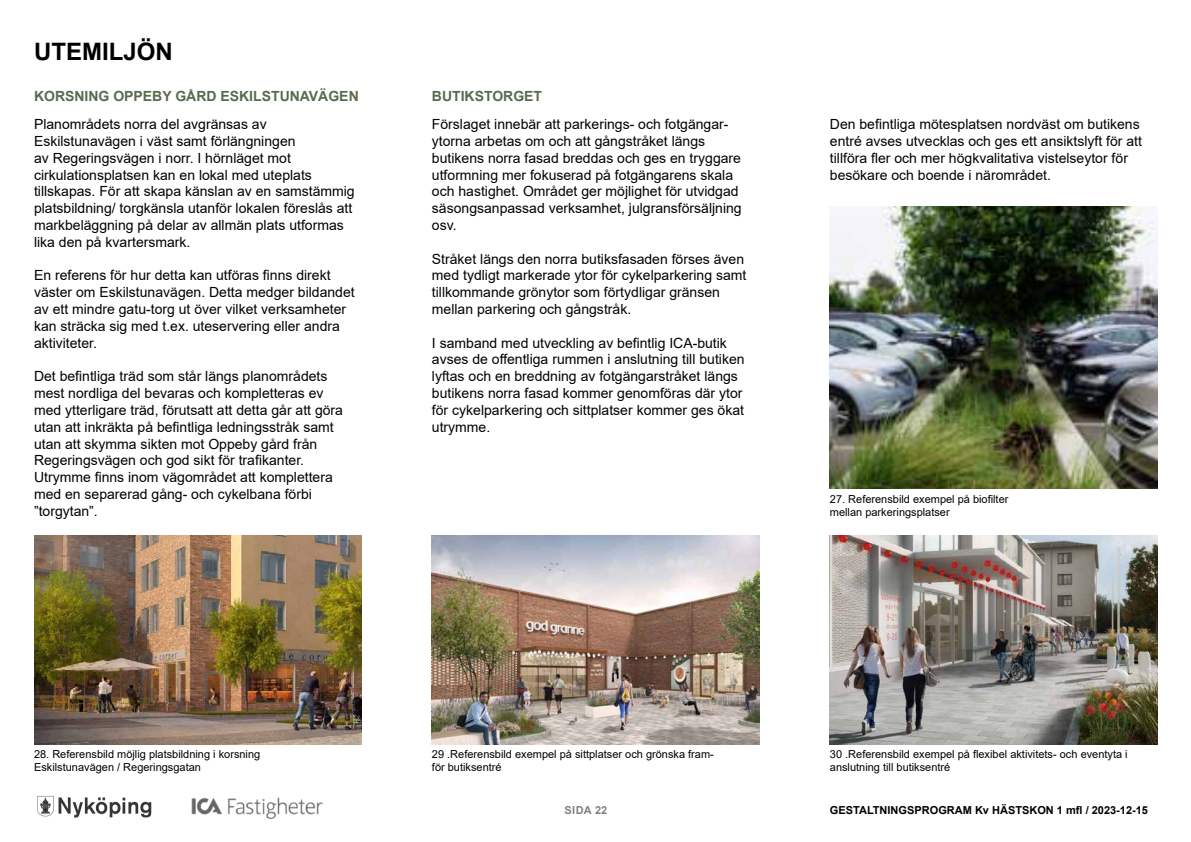
<style>
.page{position:relative;width:1191px;height:842px;background:#fff}
.page>*{position:absolute;margin:0;border:0;box-sizing:border-box;transform-origin:0 0}
.t1{font:700 24px "Arial";color:#000}
.t2{font:14px/16.8px "Arial";color:#020203}
.t3{font:14px/16.8px "Arial";color:#000}
.t4{font:700 14px "Arial";color:#596b4e}
.t5{font:11px/13.2px "Arial";color:#000}
.t6{font:700 11px "Arial";color:#000}
.t7{font:italic 300 4.8px "ICA Text";letter-spacing:.1em;color:#000}
</style>
<div class="page">
<img style="left:34px;top:535px;width:327px;height:209px">
<img style="left:432px;top:535px;width:327px;height:209px">
<img style="left:830px;top:535px;width:327px;height:209px">
<img style="left:830px;top:207px;width:327px;height:282px">
<img style="left:37px;top:795px;width:115px;height:23px">
<img style="left:191px;top:797px;width:132px;height:22px">
<h1 class="t1" style="left:34px;top:35px;width:140px">UTEMILJÖN</h1>
<p class="t4" style="left:34px;top:86px;width:326px">KORSNING OPPEBY GÅRD ESKILSTUNAVÄGEN</p>
<p class="t4" style="left:432px;top:86px;width:112px">BUTIKSTORGET</p>
<p class="t3" style="left:34px;top:116px;width:322px">Planområdets norra del avgränsas av Eskilstunavägen i väst samt förlängningen<br>av Regeringsvägen i norr. I hörnläget mot cirkulationsplatsen kan en lokal med uteplats tillskapas. För att skapa känslan av en samstämmig platsbildning/ torgkänsla utanför lokalen föreslås att markbeläggning på delar av allmän plats utformas lika den på kvartersmark.</p>
<p class="t2" style="left:34px;top:267px;width:322px">En referens för hur detta kan utföras finns direkt väster om Eskilstunavägen. Detta medger bildandet av ett mindre gatu-torg ut över vilket verksamheter kan sträcka sig med t.ex. uteservering eller andra aktiviteter.</p>
<p class="t2" style="left:34px;top:368px;width:310px">Det befintliga träd som står längs planområdets mest nordliga del bevaras och kompletteras ev med ytterligare träd, förutsatt att detta går att göra utan att inkräkta på befintliga ledningsstråk samt utan att skymma sikten mot Oppeby gård från Regeringsvägen och god sikt för trafikanter.<br>Utrymme finns inom vägområdet att komplettera med en separerad gång- och cykelbana förbi ”torgytan”.</p>
<p class="t2" style="left:432px;top:116px;width:311px">Förslaget innebär att parkerings- och fotgängar&shy;ytorna arbetas om och att gångstråket längs butikens norra fasad breddas och ges en tryggare utformning mer fokuserad på fotgängarens skala och hastighet. Området ger möjlighet för utvidgad säsongsanpassad verksamhet, julgransförsäljning osv.</p>
<p class="t2" style="left:432px;top:250px;width:316px">Stråket längs den norra butiksfasaden förses även med tydligt markerade ytor för cykelparkering samt tillkommande grönytor som förtydligar gränsen mellan parkering och gångstråk.</p>
<p class="t2" style="left:432px;top:334px;width:314px">I samband med utveckling av befintlig ICA-butik avses de offentliga rummen i anslutning till butiken lyftas och en breddning av fotgängarstråket längs butikens norra fasad kommer genomföras där ytor för cykelparkering och sittplatser kommer ges ökat utrymme.</p>
<p class="t2" style="left:830px;top:116px;width:314px">Den befintliga mötesplatsen nordväst om butikens entré avses utvecklas och ges ett ansiktslyft för att tillföra fler och mer högkvalitativa vistelseytor för besökare och boende i närområdet.</p>
<p class="t5" style="left:830px;top:492px;width:180px">27. Referensbild exempel på biofilter mellan parkeringsplatser</p>
<p class="t5" style="left:34px;top:747px;width:228px">28. Referensbild möjlig platsbildning i korsning<br>Eskilstunavägen / Regeringsgatan</p>
<p class="t5" style="left:432px;top:747px;width:283px">29 .Referensbild exempel på sittplatser och grönska fram&shy;för butiksentré</p>
<p class="t5" style="left:830px;top:747px;width:299px">30 .Referensbild exempel på flexibel aktivitets- och eventyta i anslutning till butiksentré</p>
<p class="t7" style="left:1053px;top:753px;width:107px">Illustration: Krupinski/Krupinska Arkitekter</p>
<p class="t6" style="left:564px;top:802px;width:44px">SIDA 22</p>
<p class="t6" style="left:830px;top:802px;width:320px">GESTALTNINGSPROGRAM Kv HÄSTSKON 1 mfl / 2023-12-15</p>
</div>
